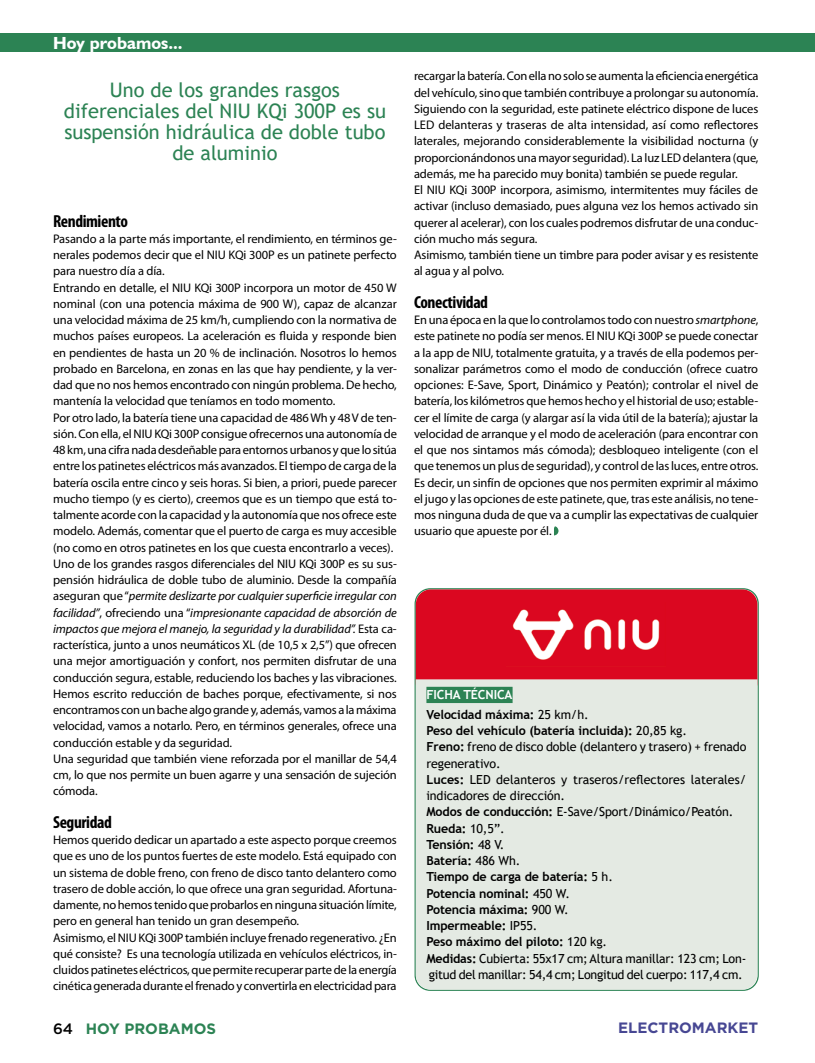
<style>
.page{position:relative;width:815px;height:1063px;background:#fff}
.page>*{position:absolute;margin:0;border:0;box-sizing:border-box;transform-origin:0 0}
.t1{font:20px/21.2px "Trebuchet MS";color:#2c8354;text-align:center}
.t2{font:700 condensed 17.5px "Myriad Pro";letter-spacing:-.025em;color:#000}
.t3{font:700 17.5px "Humanist 521 BT";color:#fff}
.t4{font:700 15px "Gotham";color:#2c8354}
.t5{font:700 15px "Gotham";color:#474793}
.t6{font:12.5px/16.2px "Myriad Pro";letter-spacing:-.01em;color:#000}
.t7{font:12.5px/16.2px "Trebuchet MS";letter-spacing:-.01em;color:#000}
.t8{font:700 12.5px/19.8px "Trebuchet MS";letter-spacing:-.01em;color:#000}
.s1{font-style:italic}
.s2{color:#fff}
.s3{font-weight:400}
.s4{font-weight:700}
.s5{font-weight:500;color:#000}
</style>
<div class="page">
<div style="left:0;top:33px;width:815px;height:18px;background:#2c8354"></div>
<svg style="left:554px;top:526px;width:4px;height:9px"></svg>
<div style="left:416px;top:589px;width:341px;height:109px;background:#db0720;border-radius:15px"></div>
<img style="left:512px;top:609px;width:148px;height:51px">
<div style="left:416px;top:679px;width:341px;height:311px;background:#e4eae3"></div>
<div style="left:426px;top:687px;width:87px;height:16px;background:#2c8354"></div>
<h2 class="t3" style="left:53px;top:32px;width:131px">Hoy probamos...</h2>
<h1 class="t1" style="left:64px;top:79px;width:324px">Uno de los grandes rasgos diferenciales del NIU KQi 300P es su suspensión hidráulica de doble tubo de aluminio</h1>
<h2 class="t2" style="left:53px;top:210px;width:76px">Rendimiento</h2>
<p class="t6" style="left:53px;top:230px;width:345px">Pasando a la parte más importante, el rendimiento, en términos ge&shy;nerales podemos decir que el NIU KQi 300P es un patinete perfecto para nuestro día a día.<br>Entrando en detalle, el NIU KQi 300P incorpora un motor de 450 W nominal (con una potencia máxima de 900 W), capaz de alcanzar una velocidad máxima de 25 km/h, cumpliendo con la normativa de muchos países europeos. La aceleración es fluida y responde bien en pendientes de hasta un 20 % de inclinación. Nosotros lo hemos probado en Barcelona, en zonas en las que hay pendiente, y la ver&shy;dad que no nos hemos encontrado con ningún problema. De hecho, mantenía la velocidad que teníamos en todo momento.<br>Por otro lado, la batería tiene una capacidad de 486 Wh y 48 V de ten&shy;sión. Con ella, el NIU KQi 300P consigue ofrecernos una autonomía de 48 km, una cifra nada desdeñable para entornos urbanos y que lo sitúa entre los patinetes eléctricos más avanzados. El tiempo de carga de la batería oscila entre cinco y seis horas. Si bien, a priori, puede parecer mucho tiempo (y es cierto), creemos que es un tiempo que está to&shy;talmente acorde con la capacidad y la autonomía que nos ofrece este modelo. Además, comentar que el puerto de carga es muy accesible (no como en otros patinetes en los que cuesta encontrarlo a veces).<br>Uno de los grandes rasgos diferenciales del NIU KQi 300P es su sus&shy;pensión hidráulica de doble tubo de aluminio. Desde la compañía aseguran que “<span class="s1">permite deslizarte por cualquier superficie irregular con facilidad”</span>, ofreciendo una “<span class="s1">impresionante capacidad de absorción de impactos que mejora el manejo, la seguridad y la durabilidad”.</span> Esta ca&shy;racterística, junto a unos neumáticos XL (de 10,5 x 2,5”) que ofrecen una mejor amortiguación y confort, nos permiten disfrutar de una conducción segura, estable, reduciendo los baches y las vibraciones.<br>Hemos escrito reducción de baches porque, efectivamente, si nos encontramos con un bache algo grande y, además, vamos a la máxima velocidad, vamos a notarlo. Pero, en términos generales, ofrece una conducción estable y da seguridad.<br>Una seguridad que también viene reforzada por el manillar de 54,4 cm, lo que nos permite un buen agarre y una sensación de sujeción cómoda.</p>
<h2 class="t2" style="left:53px;top:811px;width:60px">Seguridad</h2>
<p class="t6" style="left:53px;top:831px;width:345px">Hemos querido dedicar un apartado a este aspecto porque creemos que es uno de los puntos fuertes de este modelo. Está equipado con un sistema de doble freno, con freno de disco tanto delantero como trasero de doble acción, lo que ofrece una gran seguridad. Afortuna&shy;damente, no hemos tenido que probarlos en ninguna situación límite, pero en general han tenido un gran desempeño.<br>Asimismo, el NIU KQi 300P también incluye frenado regenerativo. ¿En qué consiste? Es una tecnología utilizada en vehículos eléctricos, in&shy;cluidos patinetes eléctricos, que permite recuperar parte de la energía cinética generada durante el frenado y convertirla en electricidad para</p>
<p class="t6" style="left:414px;top:68px;width:346px">recargar la batería. Con ella no solo se aumenta la eficiencia energética del vehículo, sino que también contribuye a prolongar su autonomía.<br>Siguiendo con la seguridad, este patinete eléctrico dispone de luces LED delanteras y traseras de alta intensidad, así como reflectores laterales, mejorando considerablemente la visibilidad nocturna (y proporcionándonos una mayor seguridad). La luz LED delantera (que, además, me ha parecido muy bonita) también se puede regular.<br>El NIU KQi 300P incorpora, asimismo, intermitentes muy fáciles de activar (incluso demasiado, pues alguna vez los hemos activado sin querer al acelerar), con los cuales podremos disfrutar de una conduc&shy;ción mucho más segura.<br>Asimismo, también tiene un timbre para poder avisar y es resistente al agua y al polvo.</p>
<h2 class="t2" style="left:414px;top:291px;width:76px">Conectividad</h2>
<p class="t6" style="left:414px;top:312px;width:346px;text-align:justify">En una época en la que lo controlamos todo con nuestro <span class="s1">smartphone</span>, este patinete no podía ser menos. El NIU KQi 300P se puede conectar a la app de NIU, totalmente gratuita, y a través de ella podemos per&shy;sonalizar parámetros como el modo de conducción (ofrece cuatro opciones: E-Save, Sport, Dinámico y Peatón); controlar el nivel de batería, los kilómetros que hemos hecho y el historial de uso; estable&shy;cer el límite de carga (y alargar así la vida útil de la batería); ajustar la velocidad de arranque y el modo de aceleración (para encontrar con el que nos sintamos más cómoda); desbloqueo inteligente (con el que tenemos un plus de seguridad), y control de las luces, entre otros.<br>Es decir, un sinfín de opciones que nos permiten exprimir al máximo el jugo y las opciones de este patinete, que, tras este análisis, no tene&shy;mos ninguna duda de que va a cumplir las expectativas de cualquier usuario que apueste por él.</p>
<p class="t8" style="left:426px;top:685px;width:164px"><span class="s2">FICHA TÉCNICA<br></span>Velocidad máxima: <span class="s3">25 km/h.</span></p>
<p class="t7" style="left:426px;top:723px;width:321px"><span class="s4">Peso del vehículo (batería incluida):</span> 20,85 kg.<br><span class="s4">Freno:</span> freno de disco doble (delantero y trasero) + frenado regenerativo.<br><span class="s4">Luces:</span> LED delanteros y traseros/reflectores laterales/ indicadores de dirección.<br><span class="s4">Modos de conducción:</span> E-Save/Sport/Dinámico/Peatón.<br><span class="s4">Rueda:</span> 10,5”.<br><span class="s4">Tensión:</span> 48 V.<br><span class="s4">Batería:</span> 486 Wh.<br><span class="s4">Tiempo de carga de batería:</span> 5 h.<br><span class="s4">Potencia nominal:</span> 450 W.<br><span class="s4">Potencia máxima:</span> 900 W.<br><span class="s4">Impermeable:</span> IP55.<br><span class="s4">Peso máximo del piloto:</span> 120 kg.<br><span class="s4">Medidas:</span> Cubierta: 55x17 cm; Altura manillar: 123 cm; Lon&shy;gitud del manillar: 54,4 cm; Longitud del cuerpo: 117,4 cm.</p>
<p class="t4" style="left:53px;top:1018px;width:164px"><span class="s5">64</span> HOY PROBAMOS</p>
<p class="t5" style="left:618px;top:1018px;width:142px">ELECTROMARKET</p>
</div>
